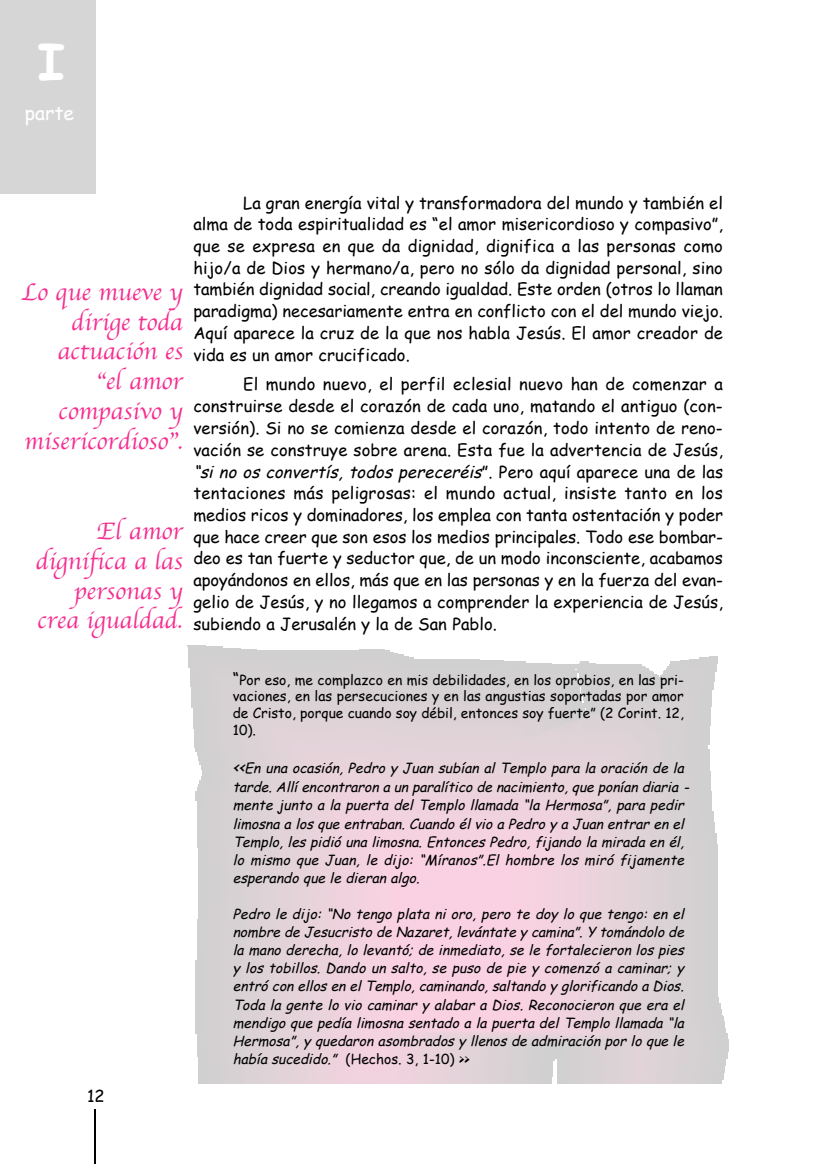
<style>
.page{position:relative;width:825px;height:1164px;background:#fff}
.page>*{position:absolute;margin:0;border:0;box-sizing:border-box;transform-origin:0 0}
.t1{font:700 49.8px "Comic Sans MS";color:#fff}
.t2{font:24.9px/29.8px "Apple Chancery";color:#f52e90;text-align:right}
.t3{font:19.35px "Comic Sans MS";color:#fff}
.t4{font:16.65px/21.8px "Comic Sans MS";color:#000;text-align:justify}
.t5{font:italic 13.8px/18.1px "Comic Sans MS";letter-spacing:.005em;color:#000}
.t6{font:13.8px/16.6px "Comic Sans MS";color:#000;text-align:justify}
.s1{font-style:italic}
.s2{font-size:16.65px}
.s3{font-style:normal}
</style>
<div class="page">
<svg style="left:187px;top:645px;width:542px;height:439px"></svg>
<hr style="left:95px;top:1108px;width:1px;height:55px;background:#000">
<div style="left:0;top:0;width:96px;height:194px;background:#d5d6d5"></div>
<h1 class="t1" style="left:37px;top:25px;width:29px">I</h1>
<p class="t3" style="left:25px;top:98px;width:51px">parte</p>
<h2 class="t2" style="left:21px;top:277px;width:163px">Lo que mueve y dirige toda actuaci!n es<br>"el amor compasivo y misericordioso#.</h2>
<h2 class="t2" style="left:36px;top:516px;width:148px">El amor dignifica a las personas y crea igualdad.</h2>
<p class="t4" style="left:87px;top:1084px;width:19px">12</p>
<p class="t4" style="left:193px;top:191px;width:531px;text-indent:50px">La gran energía vital y transformadora del mundo y también el alma de toda espiritualidad es “el amor misericordioso y compasivo”, que se expresa en que da dignidad, dignifica a las personas como hijo/a de Dios y hermano/a, pero no sólo da dignidad personal, sino también dignidad social, creando igualdad. Este orden (otros lo llaman paradigma) necesariamente entra en conflicto con el del mundo viejo.<br>Aquí aparece la cruz de la que nos habla Jesús. El amor creador de vida es un amor crucificado.</p>
<p class="t4" style="left:193px;top:373px;width:531px;text-indent:50px">El mundo nuevo, el perfil eclesial nuevo han de comenzar a construirse desde el corazón de cada uno, matando el antiguo (con&shy;versión). Si no se comienza desde el corazón, todo intento de reno&shy;vación se construye sobre arena. Esta fue la advertencia de Jesús, <span class="s1">“sinoosconvertís,todospereceréis</span>”. Pero aquí aparece una de las tentaciones más peligrosas: el mundo actual, insiste tanto en los medios ricos y dominadores, los emplea con tanta ostentación y poder que hace creer que son esos los medios principales. Todo ese bombar&shy;deo es tan fuerte y seductor que, de un modo inconsciente, acabamos apoyándonos en ellos, más que en las personas y en la fuerza del evan&shy;gelio de Jesús, y no llegamos a comprender la experiencia de Jesús, subiendo a Jerusalén y la de San Pablo.</p>
<p class="t6" style="left:233px;top:670px;width:452px"><span class="s2">“</span>Por eso, me complazco en mis debilidades, en los oprobios, en las pri&shy;vaciones, en las persecuciones y en las angustias soportadas por amor de Cristo, porque cuando soy débil, entonces soy fuerte” (2 Corint. 12, 10).</p>
<p class="t5" style="left:233px;top:757px;width:462px;line-height:19.4px"><span class="s2">&lt;&lt;</span>En una ocasión, Pedro y Juan subían al Templo para la oración de la tarde. Allí encontraron a un paralítico de nacimiento, que ponían diaria -</p>
<p class="t5" style="left:233px;top:795px;width:456px;text-align:justify">mente junto a la puerta del Templo llamada “la Hermosa”, para pedir limosna a los que entraban. Cuando él vio a Pedro y a Juan entrar en el Templo, les pidió una limosna. Entonces Pedro, fijando la mirada en él, lo mismo que Juan, le dijo: “Míranos”.El hombre los miró fijamente esperando que le dieran algo.</p>
<p class="t5" style="left:233px;top:904px;width:456px">Pedro le dijo: “No tengo plata ni oro, pero te doy lo que tengo: en el nombre de Jesucristo de Nazaret, levántate y camina”. Y tomándolo de la mano derecha, lo levantó; de inmediato, se le fortalecieron los pies y los tobillos. Dando un salto, se puso de pie y comenzó a caminar; y entró con ellos en el Templo, caminando, saltando y glorificando a Dios.<br>Toda la gente lo vio caminar y alabar a Dios. Reconocieron que era el mendigo que pedía limosna sentado a la puerta del Templo llamada “la Hermosa”, y quedaron asombrados y llenos de admiración por lo que le habíasucedido.” <span class="s3">(Hechos. 3, 1-10) &gt;&gt;</span></p>
</div>
